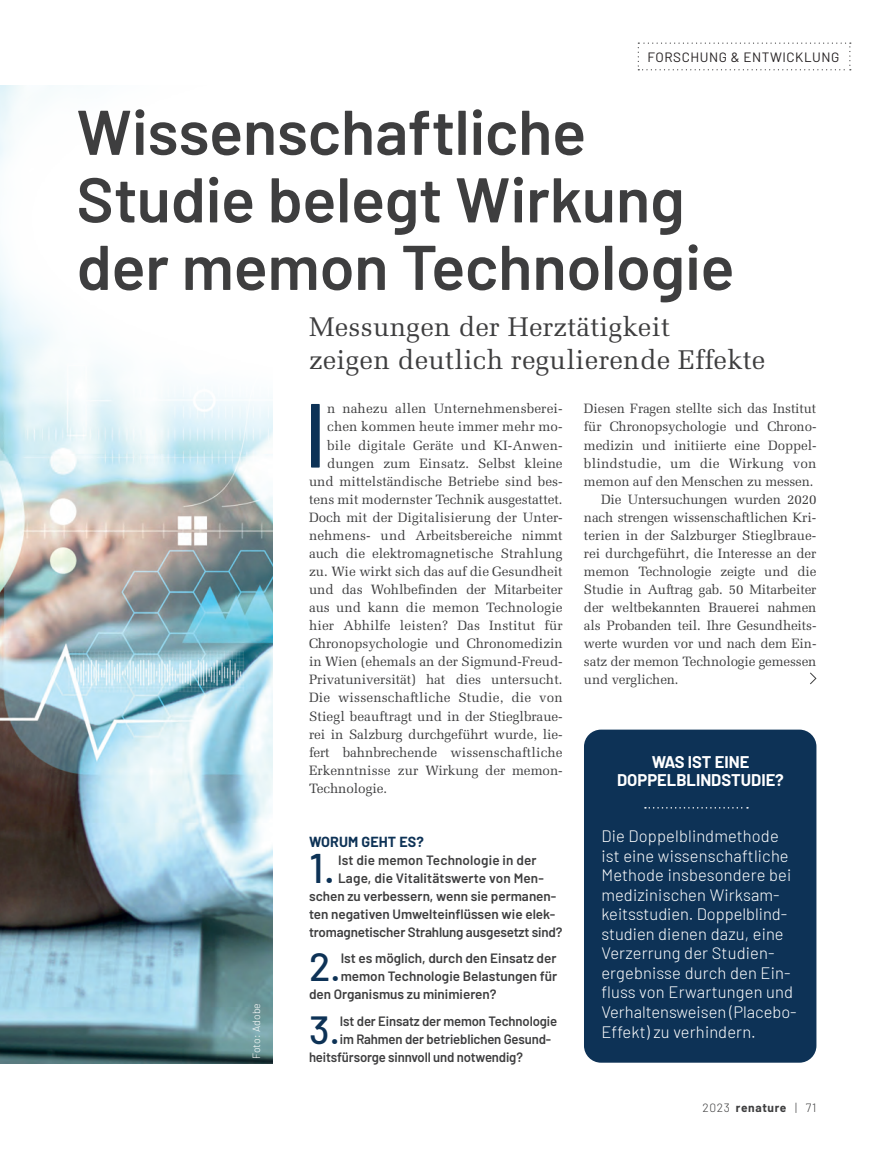
<style>
.page{position:relative;width:893px;height:1149px;background:#fff}
.page>*{position:absolute;margin:0;border:0;box-sizing:border-box;transform-origin:0 0}
.t1{font:500 90.9px "Barlow";color:#0d3256}
.t2{font:600 63px/67.5px "Barlow";letter-spacing:-.005em;color:#3e3e3f}
.t3{font:500 41.4px "Barlow";color:#0d3256}
.t4{font:500 39.15px "Barlow";color:#0d3256}
.t5{font:27px/33px "Melior LT";letter-spacing:.01em;color:#3e3e3f}
.t6{font:300 16.5px/19.5px "Barlow";letter-spacing:.01em;color:#fff}
.t7{font:700 16.5px/18px "Barlow";color:#fff;text-align:center}
.t8{font:700 14.25px "Barlow";letter-spacing:.01em;color:#0d3256}
.t9{font:13.5px "Melior LT";letter-spacing:-.005em;color:#3e3e3f}
.t10{font:600 13.5px "Barlow";letter-spacing:-.005em;color:#3e3e3f}
.t11{font:13.5px "Barlow";letter-spacing:.04em;color:#231f20}
.t12{font:700 12px "Barlow";letter-spacing:.05em;color:#3e3e3f}
.t13{font:300 10.5px "Barlow";letter-spacing:.01em;color:#fff}
.s1{font-weight:300}
</style>
<div class="page">
<img style="left:0;top:482px;width:272px;height:581px">
<svg style="left:0;top:42px;width:838px;height:440px"></svg>
<div style="left:584px;top:729px;width:232px;height:333px;background:#0d3256;border-radius:17px"></div>
<svg style="left:638px;top:43px;width:213px;height:27px"></svg>
<svg style="left:810px;top:672px;width:7px;height:13px"></svg>
<svg style="left:645px;top:807px;width:103px;height:1px"></svg>
<p class="t11" style="left:647px;top:47px;width:194px">FORSCHUNG &amp; ENTWICKLUNG</p>
<h2 class="t2" style="left:77px;top:93px;width:659px">Wissenschaftliche<br>Studie belegt Wirkung der memon Technologie</h2>
<h3 class="t5" style="left:309px;top:310px;width:458px">Messungen der Herztätigkeit<br>zeigen deutlich regulierende Effekte</h3>
<h1 class="t1" style="left:304px;top:368px;width:25px">I</h1>
<p class="t9" style="left:327px;top:400px;width:237px">n nahezu allen Unternehmensberei-</p>
<p class="t9" style="left:584px;top:400px;width:234px">Diesen Fragen stellte sich das Institut</p>
<p class="t9" style="left:584px;top:419px;width:234px">für Chronopsychologie und Chrono-</p>
<p class="t9" style="left:584px;top:437px;width:234px">medizin und initiierte eine Doppel-</p>
<p class="t9" style="left:584px;top:455px;width:234px">blindstudie, um die Wirkung von</p>
<p class="t9" style="left:584px;top:473px;width:231px">memon auf den Menschen zu messen.</p>
<p class="t9" style="left:601px;top:491px;width:217px">Die Untersuchungen wurden 2020</p>
<p class="t9" style="left:584px;top:509px;width:234px">nach strengen wissenschaftlichen Kri-</p>
<p class="t9" style="left:584px;top:527px;width:234px">terien in der Salzburger Stieglbraue-</p>
<p class="t9" style="left:584px;top:545px;width:234px">rei durchgeführt, die Interesse an der</p>
<p class="t9" style="left:584px;top:563px;width:234px">memon Technologie zeigte und die</p>
<p class="t9" style="left:584px;top:581px;width:234px">Studie in Auftrag gab. 50 Mitarbeiter</p>
<p class="t9" style="left:584px;top:599px;width:234px">der weltbekannten Brauerei nahmen</p>
<p class="t9" style="left:584px;top:617px;width:234px">als Probanden teil. Ihre Gesundheits-</p>
<p class="t9" style="left:584px;top:635px;width:234px">werte wurden vor und nach dem Ein-</p>
<p class="t9" style="left:584px;top:653px;width:234px">satz der memon Technologie gemessen</p>
<p class="t9" style="left:584px;top:671px;width:96px">und verglichen.</p>
<p class="t9" style="left:327px;top:419px;width:237px">chen kommen heute immer mehr mo-</p>
<p class="t9" style="left:327px;top:437px;width:237px">bile digitale Geräte und KI-Anwen-</p>
<p class="t9" style="left:327px;top:455px;width:237px">dungen zum Einsatz. Selbst kleine</p>
<p class="t9" style="left:309px;top:473px;width:255px">und mittelständische Betriebe sind bes-</p>
<p class="t9" style="left:309px;top:491px;width:255px">tens mit modernster Technik ausgestattet.</p>
<p class="t9" style="left:309px;top:509px;width:255px">Doch mit der Digitalisierung der Unter-</p>
<p class="t9" style="left:309px;top:527px;width:255px">nehmens- und Arbeitsbereiche nimmt</p>
<p class="t9" style="left:309px;top:545px;width:255px">auch die elektromagnetische Strahlung</p>
<p class="t9" style="left:309px;top:563px;width:255px">zu. Wie wirkt sich das auf die Gesundheit</p>
<p class="t9" style="left:309px;top:581px;width:255px">und das Wohlbefinden der Mitarbeiter</p>
<p class="t9" style="left:309px;top:599px;width:255px">aus und kann die memon Technologie</p>
<p class="t9" style="left:309px;top:617px;width:255px">hier Abhilfe leisten? Das Institut für</p>
<p class="t9" style="left:309px;top:635px;width:255px">Chronopsychologie und Chronomedizin</p>
<p class="t9" style="left:309px;top:653px;width:255px">in Wien (ehemals an der Sigmund-Freud-</p>
<p class="t9" style="left:309px;top:671px;width:255px">Privatuniversität) hat dies untersucht.</p>
<p class="t9" style="left:309px;top:689px;width:255px">Die wissenschaftliche Studie, die von</p>
<p class="t9" style="left:309px;top:707px;width:255px">Stiegl beauftragt und in der Stieglbraue-</p>
<p class="t9" style="left:309px;top:725px;width:255px">rei in Salzburg durchgeführt wurde, lie-</p>
<p class="t9" style="left:309px;top:743px;width:255px">fert bahnbrechende wissenschaftliche</p>
<p class="t9" style="left:309px;top:761px;width:255px">Erkenntnisse zur Wirkung der memon-</p>
<p class="t9" style="left:309px;top:780px;width:80px">Technologie.</p>
<p class="t7" style="left:617px;top:751px;width:168px">WAS IST EINE<br>DOPPELBLINDSTUDIE?</p>
<p class="t13" style="left:249px;top:1058px;width:58px;rotate:-90deg">Foto: Adobe</p>
<p class="t8" style="left:309px;top:830px;width:116px">WORUM GEHT ES?</p>
<h3 class="t3" style="left:309px;top:837px;width:28px">1.</h3>
<p class="t10" style="left:338px;top:849px;width:200px">Ist die memon Technologie in der</p>
<p class="t10" style="left:338px;top:867px;width:207px">Lage, die Vitalitätswerte von Men-</p>
<p class="t10" style="left:309px;top:885px;width:249px">schen zu verbessern, wenn sie permanen-</p>
<p class="t10" style="left:309px;top:903px;width:248px">ten negativen Umwelteinflüssen wie elek-</p>
<p class="t10" style="left:309px;top:921px;width:255px">tromagnetischer Strahlung ausgesetzt sind?</p>
<h3 class="t4" style="left:309px;top:938px;width:33px">2.</h3>
<p class="t10" style="left:341px;top:948px;width:217px">Ist es möglich, durch den Einsatz der</p>
<p class="t10" style="left:341px;top:966px;width:218px">memon Technologie Belastungen für</p>
<p class="t10" style="left:309px;top:984px;width:189px">den Organismus zu minimieren?</p>
<h3 class="t4" style="left:309px;top:1001px;width:33px">3.</h3>
<p class="t10" style="left:340px;top:1010px;width:219px">Ist der Einsatz der memon Technologie</p>
<p class="t10" style="left:340px;top:1028px;width:213px">im Rahmen der betrieblichen Gesund-</p>
<p class="t10" style="left:309px;top:1046px;width:215px">heitsfürsorge sinnvoll und notwendig?</p>
<p class="t6" style="left:601px;top:825px;width:197px">Die Doppelblindmethode ist eine wissenschaftliche<br>Methode insbesondere bei medizinischen Wirksam&shy;keitsstudien. Doppelblind&shy;studien dienen dazu, eine<br>Verzerrung der Studien&shy;ergebnisse durch den Ein&shy;fluss von Erwartungen und<br>Verhaltensweisen (Placebo-<br>Effekt) zu verhindern.</p>
<p class="t12" style="left:702px;top:1098px;width:115px"><span class="s1">2023</span> renature <span class="s1">| 71</span></p>
</div>
